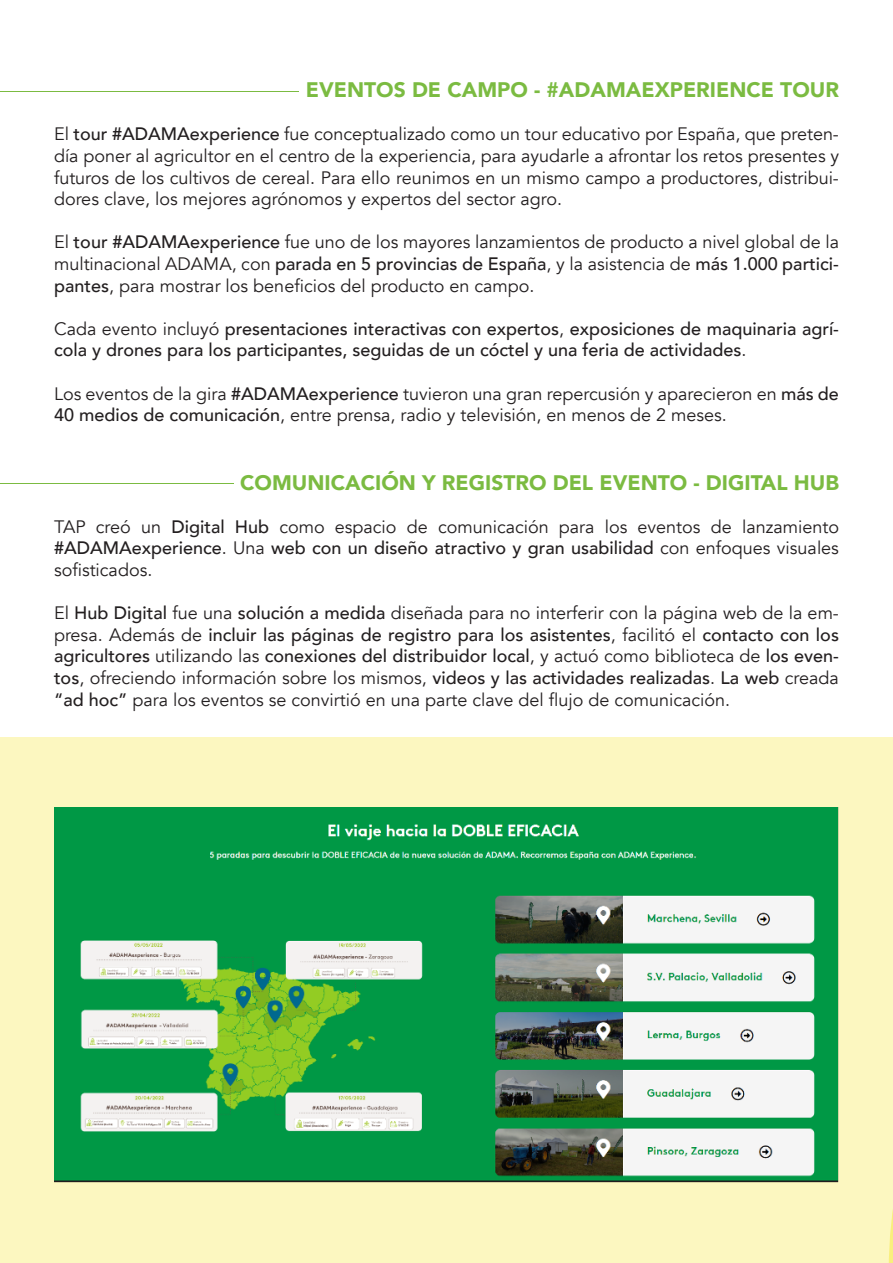
<style>
.page{position:relative;width:893px;height:1263px;background:#fff}
.page>*{position:absolute;margin:0;border:0;box-sizing:border-box;transform-origin:0 0}
.título{font:900 21px "Avenir";color:#7bbb41}
.t1{font:18px/21.6px "Avenir";color:#231f20;text-align:justify}
.t2{font:500 18px/21.6px "Avenir";color:#231f20}
.s1{font-weight:500}
.s2{font-weight:400}
</style>
<div class="page">
<hr style="left:0;top:91px;width:299px;height:1px;background:#7bbb41">
<hr style="left:0;top:483px;width:234px;height:1px;background:#7bbb41">
<div style="left:0;top:738px;width:893px;height:525px;background:#fcf7c0"></div>
<img style="left:54px;top:808px;width:785px;height:374px">
<p class="título" style="left:306px;top:72px;width:535px">EVENTOS DE CAMPO - #ADAMAEXPERIENCE TOUR</p>
<p class="t1" style="left:54px;top:124px;width:786px">El <span class="s1">tour #ADAMAexperience</span> fue conceptualizado como un tour educativo por España, que preten&shy;día poner al agricultor en el centro de la experiencia, para ayudarle a afrontar los retos presentes y futuros de los cultivos de cereal. Para ello reunimos en un mismo campo a productores, distribui&shy;dores clave, los mejores agrónomos y expertos del sector agro.</p>
<p class="t1" style="left:54px;top:232px;width:786px">El <span class="s1">tour #ADAMAexperience</span> fue uno de los mayores lanzamientos de producto a nivel global de la multinacional ADAMA, con <span class="s1">parada en 5 provincias de España</span>, y la asistencia de <span class="s1">más 1.000 partici&shy;pantes</span>, para mostrar los beneficios del producto en campo.</p>
<p class="t2" style="left:54px;top:317px;width:786px"><span class="s2">Cada evento incluyó</span> presentaciones interactivas con expertos<span class="s2">,</span> exposiciones de maquinaria agrí&shy;cola y drones para los participantes, seguidas de un cóctel y una feria de actividades<span class="s2">.</span></p>
<p class="t1" style="left:54px;top:383px;width:786px">Los eventos de la gira <span class="s1">#ADAMAexperience</span> tuvieron una gran repercusión y aparecieron en <span class="s1">más de<br>40 medios de comunicación</span>, entre prensa, radio y televisión, en menos de 2 meses.</p>
<p class="título" style="left:240px;top:464px;width:600px">COMUNICACIÓN Y REGISTRO DEL EVENTO - DIGITAL HUB</p>
<p class="t1" style="left:54px;top:516px;width:786px">TAP creó un <span class="s1">Digital Hub</span> como espacio de comunicación para los eventos de lanzamiento <span class="s1">#ADAMAexperience</span>. Una <span class="s1">web con un diseño atractivo y gran usabilidad</span> con enfoques visuales sofisticados.</p>
<p class="t1" style="left:54px;top:603px;width:786px">El <span class="s1">Hub Digital</span> fue una <span class="s1">solución a medida</span> diseñada para no interferir con la página web de la em&shy;presa. Además de <span class="s1">incluir las páginas de registro para los asistentes</span>, facilitó el <span class="s1">contacto con los agricultores</span> utilizando las <span class="s1">conexiones del distribuidor local</span>, y actuó como biblioteca de <span class="s1">los even&shy;tos</span>, ofreciendo información sobre los mismos, <span class="s1">videos y las actividades realizadas</span>. <span class="s1">La web</span> creada <span class="s1">“ad hoc”</span> para los eventos se convirtió en una parte clave del flujo de comunicación.</p>
</div>
